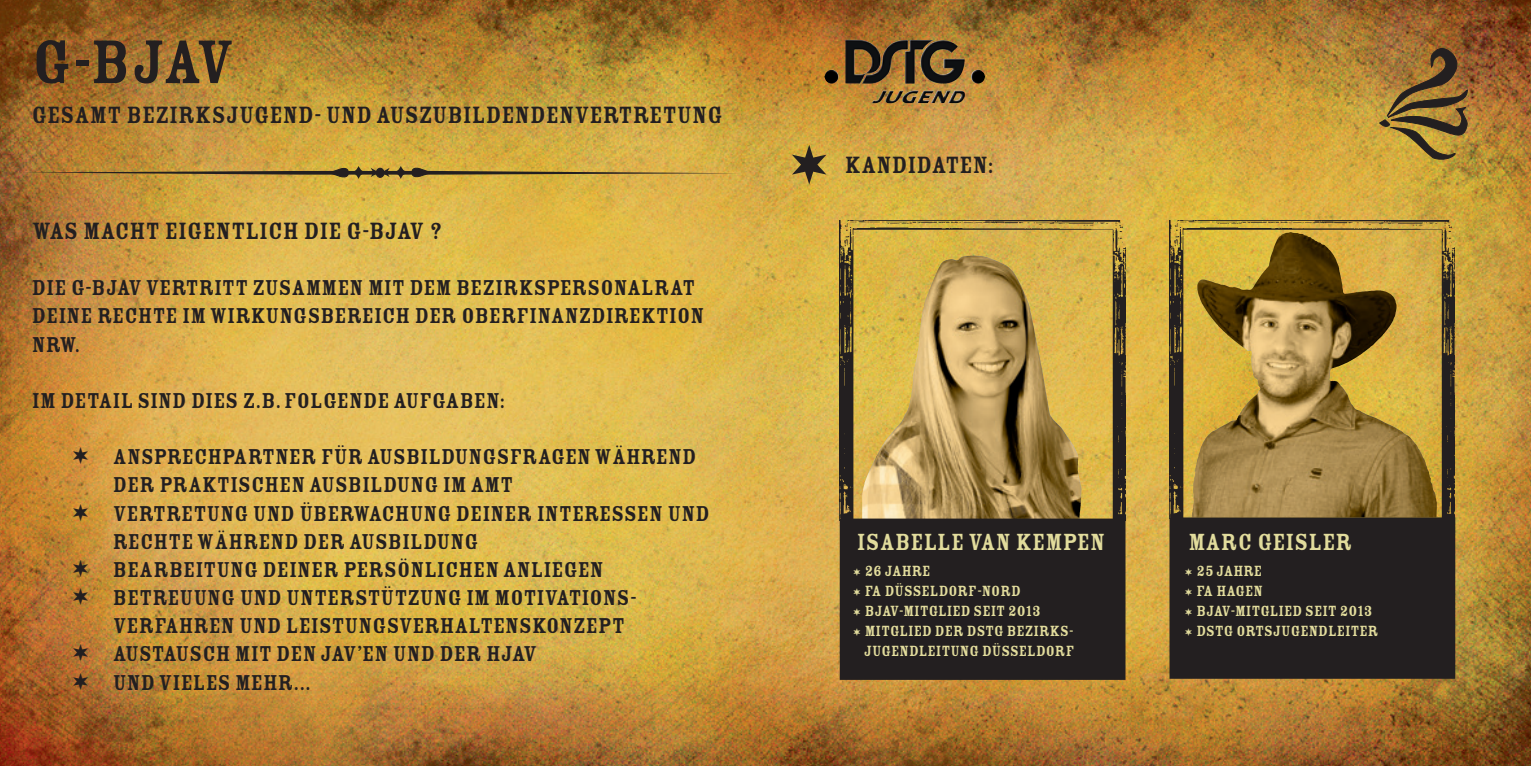
<style>
.page{position:relative;width:1531px;height:766px;background:#fff}
.page>*{position:absolute;margin:0;border:0;box-sizing:border-box;transform-origin:0 0}
.t1{font:67.5px "Rosewood Fill";color:#231f20}
.t2{font:25.88px "Rosewood Fill";color:#231f20}
.t3{font:25.65px "Rosewood Fill";color:#e2dc9c}
.t4{font:23.62px/28.1px "Rosewood Fill";color:#231f20}
.t5{font:16.2px "Rosewood Fill";color:#e2dc9c}
</style>
<div class="page">
<img style="left:0;top:0;width:1531px;height:765px">
<img style="left:840px;top:220px;width:285px;height:298px">
<div style="left:841px;top:519px;width:283px;height:159px;background:#231f20"></div>
<div style="left:840px;top:518px;width:285px;height:161px;border:3px solid #231f20"></div>
<img style="left:1169px;top:220px;width:286px;height:297px">
<div style="left:1171px;top:518px;width:283px;height:159px;background:#231f20"></div>
<div style="left:1169px;top:517px;width:286px;height:161px;border:3px solid #231f20"></div>
<img style="left:1379px;top:45px;width:89px;height:116px">
<svg style="left:19px;top:166px;width:722px;height:13px;background:#ae8b3b"></svg>
<img style="left:845px;top:40px;width:36px;height:43px">
<svg style="left:792px;top:144px;width:34px;height:40px"></svg>
<svg style="left:73px;top:446px;width:15px;height:18px"></svg>
<svg style="left:73px;top:503px;width:15px;height:17px"></svg>
<svg style="left:73px;top:559px;width:15px;height:17px"></svg>
<svg style="left:73px;top:587px;width:15px;height:17px"></svg>
<svg style="left:73px;top:643px;width:15px;height:18px"></svg>
<svg style="left:73px;top:672px;width:15px;height:17px"></svg>
<p class="t1" style="left:32px;top:25px;width:205px">G-BJAV</p>
<p class="t2" style="left:32px;top:101px;width:692px">GESAMT BEZIRKSJUGEND- UND AUSZUBILDENDENVERTRETUNG</p>
<p class="t2" style="left:32px;top:216px;width:412px">WAS MACHT EIGENTLICH DIE G-BJAV ?</p>
<p class="t4" style="left:32px;top:274px;width:674px">DIE G-BJAV VERTRITT ZUSAMMEN MIT DEM BEZIRKSPERSONALRAT<br>DEINE RECHTE IM WIRKUNGSBEREICH DER OBERFINANZDIREKTION<br>NRW.</p>
<p class="t4" style="left:32px;top:386px;width:475px">IM DETAIL SIND DIES Z.B. FOLGENDE AUFGABEN:</p>
<p class="t4" style="left:113px;top:442px;width:585px">ANSPRECHPARTNER FÜR AUSBILDUNGSFRAGEN WÄHREND<br>DER PRAKTISCHEN AUSBILDUNG IM AMT</p>
<p class="t4" style="left:113px;top:499px;width:598px">VERTRETUNG UND ÜBERWACHUNG DEINER INTERESSEN UND<br>RECHTE WÄHREND DER AUSBILDUNG</p>
<p class="t4" style="left:113px;top:555px;width:492px">BEARBEITUNG DEINER PERSÖNLICHEN ANLIEGEN</p>
<p class="t4" style="left:113px;top:583px;width:525px">BETREUUNG UND UNTERSTÜTZUNG IM MOTIVATIONS-</p>
<p class="t4" style="left:113px;top:611px;width:514px">VERFAHREN UND LEISTUNGSVERHALTENSKONZEPT</p>
<p class="t4" style="left:113px;top:639px;width:426px">AUSTAUSCH MIT DEN JAV’EN UND DER HJAV</p>
<p class="t4" style="left:113px;top:668px;width:200px">UND VIELES MEHR...</p>
<p class="t2" style="left:845px;top:151px;width:150px">KANDIDATEN:</p>
<p class="t3" style="left:857px;top:528px;width:250px">ISABELLE VAN KEMPEN</p>
<p class="t5" style="left:865px;top:561px;width:67px">26 JAHRE</p>
<p class="t5" style="left:865px;top:582px;width:158px">FA DÜSSELDORF-NORD</p>
<p class="t5" style="left:865px;top:602px;width:178px">BJAV-MITGLIED SEIT 2013</p>
<p class="t5" style="left:865px;top:622px;width:210px">MITGLIED DER DSTG BEZIRKS-</p>
<p class="t5" style="left:864px;top:642px;width:212px">JUGENDLEITUNG DÜSSELDORF</p>
<p class="t3" style="left:1188px;top:528px;width:166px">MARC GEISLER</p>
<p class="t5" style="left:1196px;top:561px;width:67px">25 JAHRE</p>
<p class="t5" style="left:1196px;top:582px;width:68px">FA HAGEN</p>
<p class="t5" style="left:1196px;top:602px;width:178px">BJAV-MITGLIED SEIT 2013</p>
<p class="t5" style="left:1196px;top:622px;width:184px">DSTG ORTSJUGENDLEITER</p>
</div>
